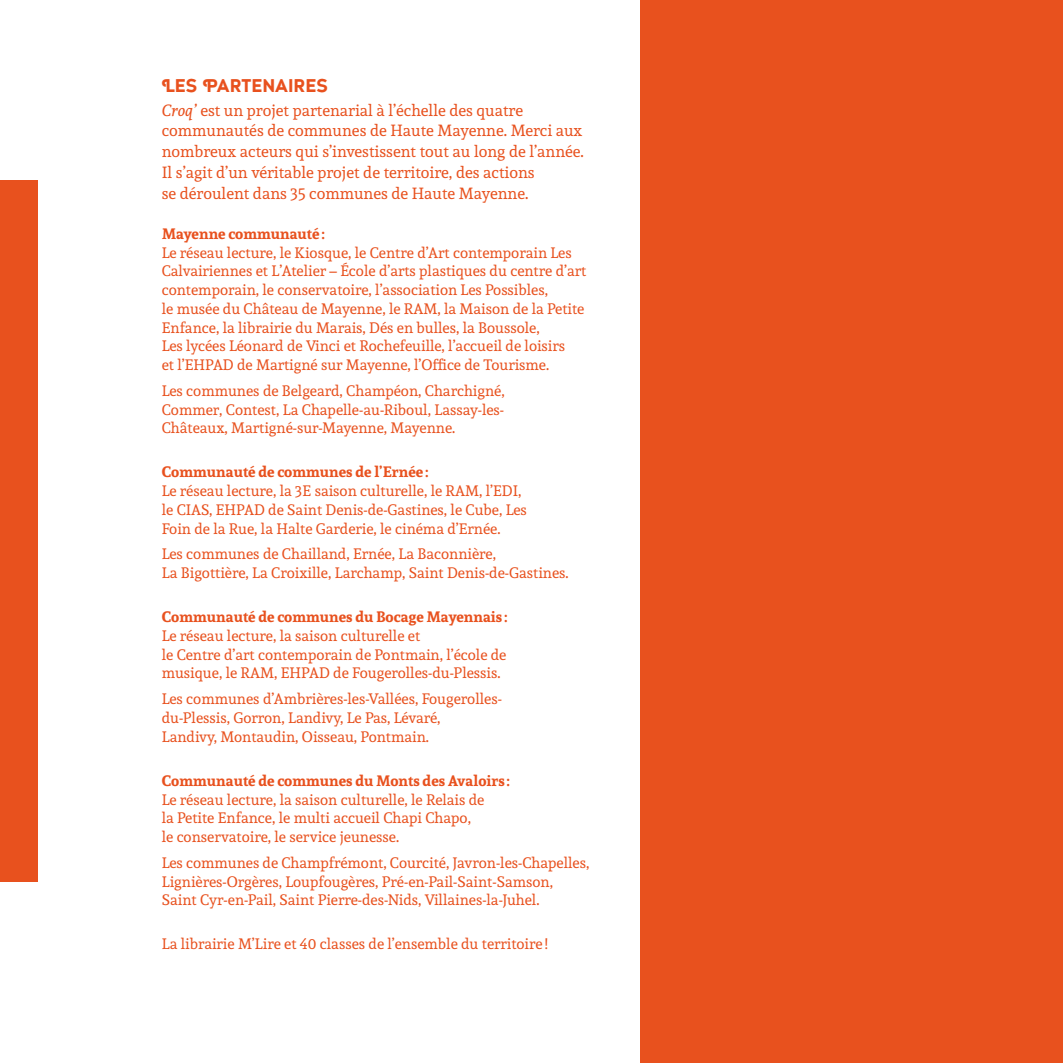
<style>
.page{position:relative;width:1063px;height:1063px;background:#fff}
.page>*{position:absolute;margin:0;border:0;box-sizing:border-box;transform-origin:0 0}
.t1{font:700 18.5px "Myra 4 F Caps";color:#e8511e}
.t2{font:16px/20.8px "Andada";color:#e8511e}
.t3{font:15px/18.8px "Andada";color:#e8511e}
.t4{font:700 15px "Andada";color:#e8511e}
.s1{font-style:italic}
</style>
<div class="page">
<div style="left:0;top:181px;width:37px;height:701px;background:#e8511e"></div>
<div style="left:641px;top:0;width:422px;height:1063px;background:#e8511e"></div>
<p class="t1" style="left:162px;top:76px;width:168px">LES PARTENAIRES</p>
<p class="t2" style="left:162px;top:99px;width:424px"><span class="s1">Croq’</span> est un projet partenarial à l’échelle des quatre communautés de communes de Haute Mayenne. Merci aux nombreux acteurs qui s’investissent tout au long de l’année.<br>Il s’agit d’un véritable projet de territoire, des actions<br>se déroulent dans 35 communes de Haute Mayenne.</p>
<p class="t4" style="left:162px;top:223px;width:165px">Mayenne communauté:</p>
<p class="t3" style="left:162px;top:243px;width:426px">Le réseau lecture, le Kiosque, le Centre d’Art contemporain Les Calvairiennes et L’Atelier – École d’arts plastiques du centre d’art contemporain, le conservatoire, l’association Les Possibles,<br>le musée du Château de Mayenne, le RAM, la Maison de la Petite Enfance, la librairie du Marais, Dés en bulles, la Boussole,<br>Les lycées Léonard de Vinci et Rochefeuille, l’accueil de loisirs<br>et l’EHPAD de Martigné sur Mayenne, l’Office de Tourisme.</p>
<p class="t3" style="left:162px;top:381px;width:344px;text-align:justify">Les communes de Belgeard, Champéon, Charchigné, Commer, Contest, La Chapelle-au-Riboul, Lassay-les-Châteaux, Martigné-sur-Mayenne, Mayenne.</p>
<p class="t4" style="left:162px;top:462px;width:269px">Communauté de communes de l’Ernée:</p>
<p class="t3" style="left:162px;top:481px;width:367px">Le réseau lecture, la 3E saison culturelle, le RAM, l’EDI, le CIAS, EHPAD de Saint Denis-de-Gastines, le Cube, Les<br>Foin de la Rue, la Halte Garderie, le cinéma d’Ernée.</p>
<p class="t3" style="left:162px;top:545px;width:408px">Les communes de Chailland, Ernée, La Baconnière,<br>La Bigottière, La Croixille, Larchamp, Saint Denis-de-Gastines.</p>
<p class="t4" style="left:162px;top:607px;width:347px">Communauté de communes du Bocage Mayennais :</p>
<p class="t3" style="left:162px;top:626px;width:346px">Le réseau lecture, la saison culturelle et<br>le Centre d’art contemporain de Pontmain, l’école de musique, le RAM, EHPAD de Fougerolles-du-Plessis.</p>
<p class="t3" style="left:162px;top:689px;width:342px">Les communes d’Ambrières-les-Vallées, Fougerolles&shy;du-Plessis, Gorron, Landivy, Le Pas, Lévaré,<br>Landivy, Montaudin, Oisseau, Pontmain.</p>
<p class="t4" style="left:162px;top:770px;width:350px">Communauté de communes du Monts des Avaloirs :</p>
<p class="t3" style="left:162px;top:790px;width:324px">Le réseau lecture, la saison culturelle, le Relais de la Petite Enfance, le multi accueil Chapi Chapo, le conservatoire, le service jeunesse.</p>
<p class="t3" style="left:162px;top:853px;width:429px">Les communes de Champfrémont, Courcité, Javron-les-Chapelles,<br>Lignières-Orgères, Loupfougères, Pré-en-Pail-Saint-Samson,<br>Saint Cyr-en-Pail, Saint Pierre-des-Nids, Villaines-la-Juhel.</p>
<p class="t3" style="left:162px;top:935px;width:388px">La librairie M’Lire et 40 classes de l’ensemble du territoire!</p>
</div>
